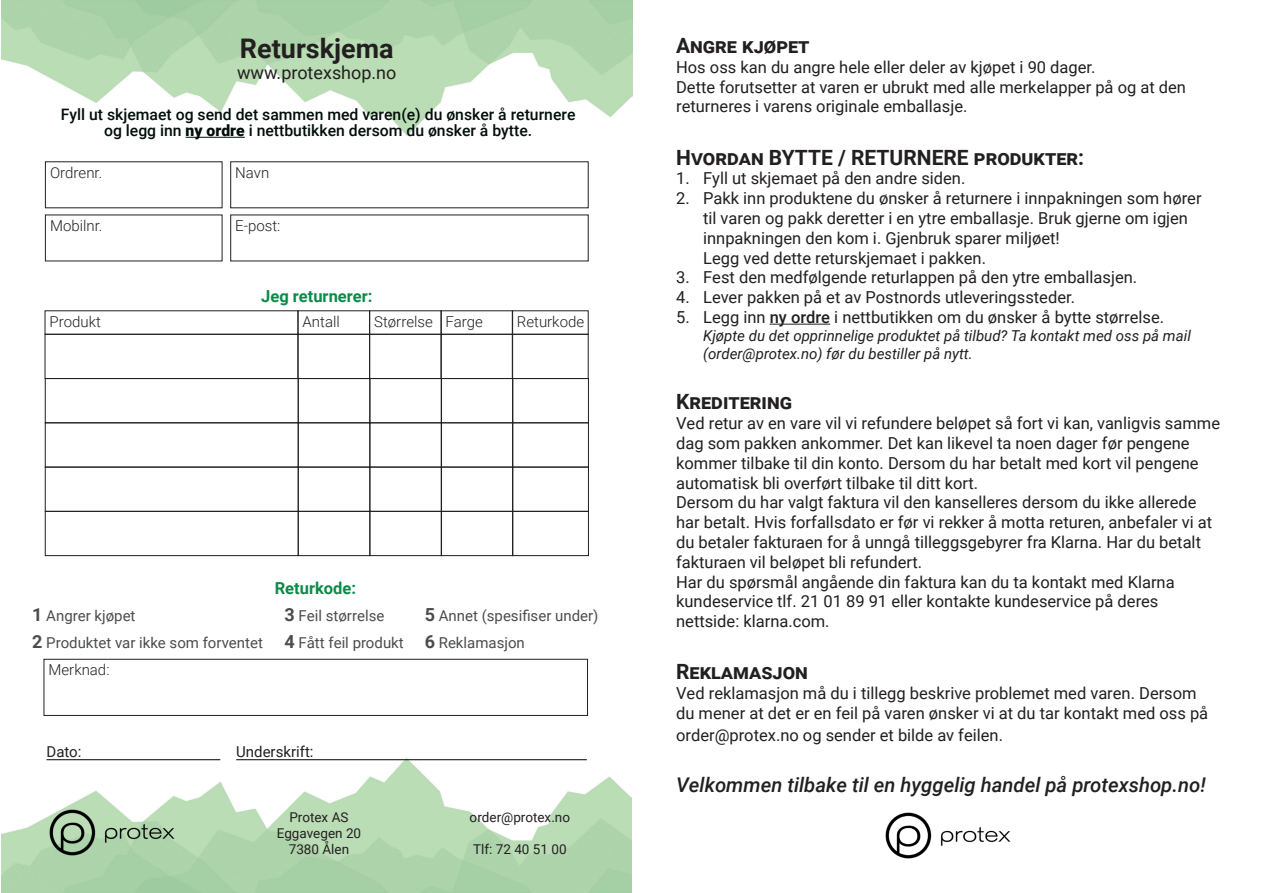
<style>
.page{position:relative;width:1263px;height:893px;background:#fff}
.page>*{position:absolute;margin:0;border:0;box-sizing:border-box;transform-origin:0 0}
.t1{font:700 27px "Roboto";color:#231f20}
.t2{font:700 21px "Roboto";color:#231f20}
.t3{font:italic 500 20.25px "Roboto";color:#231f20}
.t4{font:18px "Roboto";color:#231f20}
.t5{font:16.5px/19.8px "Roboto";color:#231f20}
.t6{font:700 16.5px "Roboto";color:#0b8a48}
.t7{font:500 15.75px "Roboto";color:#010e0a}
.t8{font:15px "Roboto";color:#4b4c4d}
.t9{font:italic 15px/18px "Roboto";color:#231f20}
.t10{font:300 15px "Roboto";color:#231f20}
.t11{font:15px "Roboto";color:#231f20}
.t12{font:13.5px "Roboto";color:#231f20}
.s1{font-weight:900}
.s2{font-weight:700;font-size:18px}
.s3{font-weight:500}
</style>
<div class="page">
<img style="left:1px;top:758px;width:630px;height:135px">
<img style="left:1px;top:0;width:631px;height:138px">
<img style="left:45px;top:805px;width:135px;height:56px">
<div style="left:45px;top:334px;width:253px;height:45px;border:1px solid #231f20"></div>
<div style="left:45px;top:378px;width:254px;height:45px;border:1px solid #231f20"></div>
<div style="left:45px;top:422px;width:254px;height:45px;border:1px solid #231f20"></div>
<div style="left:45px;top:467px;width:254px;height:45px;border:1px solid #231f20"></div>
<div style="left:45px;top:511px;width:254px;height:45px;border:1px solid #231f20"></div>
<div style="left:298px;top:334px;width:72px;height:45px;border:1px solid #231f20"></div>
<div style="left:298px;top:378px;width:72px;height:45px;border:1px solid #231f20"></div>
<div style="left:298px;top:422px;width:72px;height:45px;border:1px solid #231f20"></div>
<div style="left:298px;top:467px;width:72px;height:45px;border:1px solid #231f20"></div>
<div style="left:298px;top:511px;width:72px;height:45px;border:1px solid #231f20"></div>
<div style="left:369px;top:334px;width:73px;height:45px;border:1px solid #231f20"></div>
<div style="left:369px;top:378px;width:73px;height:45px;border:1px solid #231f20"></div>
<div style="left:369px;top:422px;width:73px;height:45px;border:1px solid #231f20"></div>
<div style="left:369px;top:467px;width:73px;height:45px;border:1px solid #231f20"></div>
<div style="left:369px;top:511px;width:73px;height:45px;border:1px solid #231f20"></div>
<div style="left:441px;top:334px;width:72px;height:45px;border:1px solid #231f20"></div>
<div style="left:441px;top:378px;width:72px;height:45px;border:1px solid #231f20"></div>
<div style="left:441px;top:422px;width:72px;height:45px;border:1px solid #231f20"></div>
<div style="left:441px;top:467px;width:72px;height:45px;border:1px solid #231f20"></div>
<div style="left:441px;top:511px;width:72px;height:45px;border:1px solid #231f20"></div>
<div style="left:512px;top:334px;width:77px;height:45px;border:1px solid #231f20"></div>
<div style="left:512px;top:378px;width:77px;height:45px;border:1px solid #231f20"></div>
<div style="left:512px;top:422px;width:77px;height:45px;border:1px solid #231f20"></div>
<div style="left:512px;top:467px;width:77px;height:45px;border:1px solid #231f20"></div>
<div style="left:512px;top:511px;width:77px;height:45px;border:1px solid #231f20"></div>
<div style="left:44px;top:659px;width:544px;height:57px;border:1px solid #231f20"></div>
<hr style="left:186px;top:137px;width:59px;height:1px;background:#010e0a">
<hr style="left:46px;top:759px;width:174px;height:1px;background:#000">
<hr style="left:236px;top:759px;width:351px;height:1px;background:#000">
<img style="left:885px;top:812px;width:126px;height:47px">
<hr style="left:770px;top:324px;width:60px;height:1px;background:#231f20">
<p class="t1" style="left:240px;top:29px;width:155px">Returskjema</p>
<p class="t4" style="left:237px;top:60px;width:161px">www.protexshop.no</p>
<p class="t7" style="left:61px;top:103px;width:516px">Fyll ut skjemaet og send det sammen med varen(e) du ønsker å returnere</p>
<p class="t7" style="left:104px;top:119px;width:430px">og legg inn <span class="s1">ny ordre</span> i nettbutikken dersom du ønsker å bytte.</p>
<p class="t10" style="left:50px;top:162px;width:54px">Ordrenr.</p>
<p class="t10" style="left:235px;top:162px;width:36px">Navn</p>
<p class="t10" style="left:50px;top:215px;width:54px">Mobilnr.</p>
<p class="t10" style="left:235px;top:215px;width:47px">E-post:</p>
<p class="t6" style="left:261px;top:284px;width:113px">Jeg returnerer:</p>
<p class="t10" style="left:50px;top:311px;width:53px">Produkt</p>
<p class="t10" style="left:303px;top:311px;width:39px">Antall</p>
<p class="t10" style="left:374px;top:311px;width:60px">Størrelse</p>
<p class="t10" style="left:446px;top:311px;width:39px">Farge</p>
<p class="t10" style="left:517px;top:311px;width:69px">Returkode</p>
<p class="t6" style="left:275px;top:577px;width:83px">Returkode:</p>
<p class="t8" style="left:32px;top:605px;width:105px"><span class="s2">1</span> Angrer kjøpet</p>
<p class="t8" style="left:284px;top:605px;width:101px"><span class="s2">3</span> Feil størrelse</p>
<p class="t8" style="left:425px;top:605px;width:175px"><span class="s2">5</span> Annet (spesifiser under)</p>
<p class="t8" style="left:32px;top:632px;width:232px"><span class="s2">2</span> Produktet var ikke som forventet</p>
<p class="t8" style="left:425px;top:632px;width:102px"><span class="s2">6</span> Reklamasjon</p>
<p class="t8" style="left:284px;top:632px;width:121px"><span class="s2">4</span> Fått feil produkt</p>
<p class="t10" style="left:49px;top:659px;width:62px">Merknad:</p>
<p class="t11" style="left:46px;top:741px;width:36px">Dato:</p>
<p class="t11" style="left:236px;top:741px;width:79px">Underskrift:</p>
<p class="t12" style="left:289px;top:808px;width:61px">Protex AS</p>
<p class="t12" style="left:277px;top:824px;width:86px">Eggavegen 20</p>
<p class="t12" style="left:289px;top:840px;width:62px">7380 Ålen</p>
<p class="t12" style="left:470px;top:808px;width:102px">order@protex.no</p>
<p class="t12" style="left:473px;top:840px;width:95px">Tlf: 72 40 51 00</p>
<p class="t2" style="left:676px;top:31px;width:135px">Angre kjøpet</p>
<p class="t5" style="left:676px;top:56px;width:421px">Hos oss kan du angre hele eller deler av kjøpet i 90 dager.</p>
<p class="t5" style="left:676px;top:76px;width:511px">Dette forutsetter at varen er ubrukt med alle merkelapper på og at den returneres i varens originale emballasje.</p>
<p class="t2" style="left:676px;top:142px;width:410px">Hvordan BYTTE / RETURNERE produkter:</p>
<p class="t5" style="left:676px;top:168px;width:291px">1. Fyll ut skjemaet på den andre siden.</p>
<p class="t5" style="left:703px;top:188px;width:500px;text-indent:-27px">2. Pakk inn produktene du ønsker å returnere i innpakningen som hører til varen og pakk deretter i en ytre emballasje. Bruk gjerne om igjen innpakningen den kom i. Gjenbruk sparer miljøet!<br>Legg ved dette returskjemaet i pakken.</p>
<p class="t5" style="left:676px;top:267px;width:463px">3. Fest den medfølgende returlappen på den ytre emballasjen.</p>
<p class="t5" style="left:676px;top:287px;width:400px">4. Lever pakken på et av Postnords utleveringssteder.</p>
<p class="t5" style="left:676px;top:307px;width:489px">5. Legg inn <span class="s3">ny ordre</span> i nettbutikken om du ønsker å bytte størrelse.</p>
<p class="t9" style="left:703px;top:326px;width:489px">Kjøpte du det opprinnelige produktet på tilbud? Ta kontakt med oss på mail (order@protex.no) før du bestiller på nytt.</p>
<p class="t2" style="left:676px;top:387px;width:117px">Kreditering</p>
<p class="t5" style="left:676px;top:413px;width:545px">Ved retur av en vare vil vi refundere beløpet så fort vi kan, vanligvis samme dag som pakken ankommer. Det kan likevel ta noen dager før pengene kommer tilbake til din konto. Dersom du har betalt med kort vil pengene automatisk bli overført tilbake til ditt kort.</p>
<p class="t5" style="left:676px;top:492px;width:538px">Dersom du har valgt faktura vil den kanselleres dersom du ikke allerede har betalt. Hvis forfallsdato er før vi rekker å motta returen, anbefaler vi at du betaler fakturaen for å unngå tilleggsgebyrer fra Klarna. Har du betalt fakturaen vil beløpet bli refundert.</p>
<p class="t5" style="left:676px;top:571px;width:500px">Har du spørsmål angående din faktura kan du ta kontakt med Klarna kundeservice tlf. 21 01 89 91 eller kontakte kundeservice på deres nettside: klarna.com.</p>
<p class="t2" style="left:676px;top:657px;width:133px">Reklamasjon</p>
<p class="t5" style="left:676px;top:683px;width:534px">Ved reklamasjon må du i tillegg beskrive problemet med varen. Dersom du mener at det er en feil på varen ønsker vi at du tar kontakt med oss på</p>
<p class="t5" style="left:676px;top:724px;width:328px">order@protex.no og sender et bilde av feilen.</p>
<p class="t3" style="left:676px;top:770px;width:531px">Velkommen tilbake til en hyggelig handel på protexshop.no!</p>
</div>
